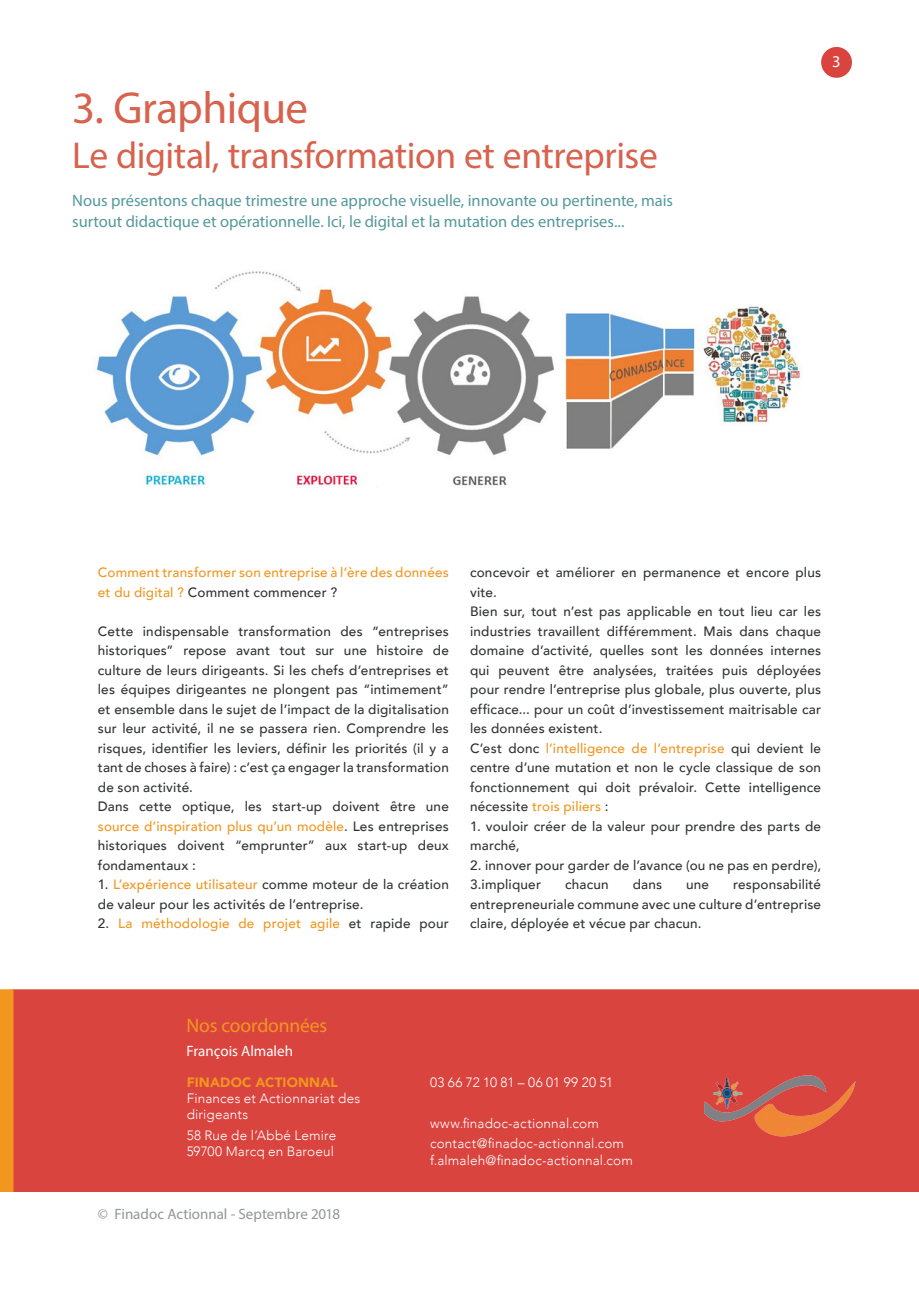
<style>
.page{position:relative;width:919px;height:1289px;background:#fff}
.page>*{position:absolute;margin:0;border:0;box-sizing:border-box;transform-origin:0 0}
.t1{font:45px "Myriad Pro";letter-spacing:-.01em;color:#d7624e}
.t2{font:37.5px "Myriad Pro";letter-spacing:-.015em;color:#d7624e}
.t3{font:19.5px "Myriad Pro";letter-spacing:-.005em;color:#f1961f}
.t4{font:16.5px/21px "Myriad Pro";letter-spacing:-.005em;color:#55999b}
.Fotolia_W{font:15px "Myriad Pro";color:#939598}
.t5{font:15px "Myriad Pro";color:#fff}
.Body_Text{font:500 13.5px/19.5px "Avenir";letter-spacing:.015em;color:#313232;text-align:justify}
.t6{font:300 13.5px/16.2px "Avenir";letter-spacing:.015em;color:#fff}
.Body_Text-2{font:500 13.5px/19.5px "Avenir";letter-spacing:.015em;color:#f1961f}
.s1{color:#313232}
.s2{color:#f1961f}
.s3{font-weight:900;color:#f1961f}
</style>
<div class="page">
<div style="left:821px;top:47px;width:30px;height:31px;background:#da443f;border-radius:50%"></div>
<div style="left:14px;top:989px;width:904px;height:202px;background:#da443f"></div>
<svg style="left:0;top:989px;width:14px;height:202px"></svg>
<img style="left:704px;top:1075px;width:152px;height:62px">
<img style="left:96px;top:271px;width:705px;height:216px">
<p class="t1" style="left:72px;top:80px;width:237px">3. Graphique</p>
<p class="t2" style="left:72px;top:132px;width:587px">Le digital, transformation et entreprise</p>
<p class="t4" style="left:72px;top:190px;width:602px">Nous présentons chaque trimestre une approche visuelle, innovante ou pertinente, mais surtout didactique et opérationnelle. Ici, le digital et la mutation des entreprises...</p>
<p class="Body_Text-2" style="left:98px;top:562px;width:352px">Comment transformer son entreprise à l’ère des données et du digital ? <span class="s1">Comment commencer ?</span></p>
<p class="Body_Text" style="left:98px;top:620px;width:352px">Cette indispensable transformation des “entreprises historiques” repose avant tout sur une histoire de culture de leurs dirigeants. Si les chefs d’entreprises et les équipes dirigeantes ne plongent pas “intimement” et ensemble dans le sujet de l’impact de la digitalisation sur leur activité, il ne se passera rien. Comprendre les risques, identifier les leviers, définir les priorités (il y a tant de choses à faire) : c’est ça engager la transformation de son activité.</p>
<p class="Body_Text" style="left:98px;top:796px;width:352px">Dans cette optique, les start-up doivent être une <span class="s2">source d’inspiration plus qu’un modèle</span>. Les entreprises historiques doivent “emprunter” aux start-up deux fondamentaux :</p>
<p class="Body_Text" style="left:98px;top:874px;width:352px">1. <span class="s2">L’expérience utilisateur</span> comme moteur de la création de valeur pour les activités de l’entreprise.</p>
<p class="Body_Text-2" style="left:98px;top:913px;width:352px"><span class="s1">2.</span> La méthodologie de projet agile <span class="s1">et rapide pour</span></p>
<p class="Body_Text" style="left:470px;top:562px;width:352px">concevoir et améliorer en permanence et encore plus vite.</p>
<p class="Body_Text" style="left:470px;top:601px;width:352px">Bien sur, tout n’est pas applicable en tout lieu car les industries travaillent différemment. Mais dans chaque domaine d’activité, quelles sont les données internes qui peuvent être analysées, traitées puis déployées pour rendre l’entreprise plus globale, plus ouverte, plus efficace... pour un coût d’investissement maitrisable car les données existent.</p>
<p class="Body_Text" style="left:470px;top:737px;width:352px">C’est donc <span class="s2">l’intelligence de l’entreprise</span> qui devient le centre d’une mutation et non le cycle classique de son fonctionnement qui doit prévaloir. Cette intelligence nécessite <span class="s2">trois piliers</span> :</p>
<p class="Body_Text" style="left:470px;top:815px;width:352px">1. vouloir créer de la valeur pour prendre des parts de marché,</p>
<p class="Body_Text" style="left:470px;top:854px;width:352px">2. innover pour garder de l’avance (ou ne pas en perdre),</p>
<p class="Body_Text" style="left:470px;top:874px;width:72px">3.impliquer</p>
<p class="Body_Text" style="left:565px;top:874px;width:45px">chacun</p>
<p class="Body_Text" style="left:632px;top:874px;width:31px">dans</p>
<p class="Body_Text" style="left:686px;top:874px;width:24px">une</p>
<p class="Body_Text" style="left:470px;top:874px;width:352px;text-indent:263px">responsabilité entrepreneuriale commune avec une culture d’entreprise claire, déployée et vécue par chacun.</p>
<p class="t3" style="left:186px;top:1013px;width:142px">Nos coordonnées</p>
<p class="t5" style="left:186px;top:1041px;width:108px">François Almaleh</p>
<p class="t6" style="left:187px;top:1074px;width:175px"><span class="s3">FINADOC ACTIONNAL<br></span>Finances et Actionnariat des dirigeants</p>
<p class="t6" style="left:187px;top:1127px;width:151px">58 Rue de l’Abbé Lemire<br>59700 Marcq en Baroeul</p>
<p class="Fotolia_W" style="left:98px;top:1205px;width:244px">© Finadoc Actionnal - Septembre 2018</p>
<p class="t6" style="left:430px;top:1074px;width:184px">03 66 72 10 81 – 06 01 99 20 51</p>
<p class="t6" style="left:430px;top:1115px;width:170px">www.finadoc-actionnal.com</p>
<p class="t6" style="left:430px;top:1135px;width:204px">contact@finadoc-actionnal.com f.almaleh@finadoc-actionnal.com</p>
</div>
